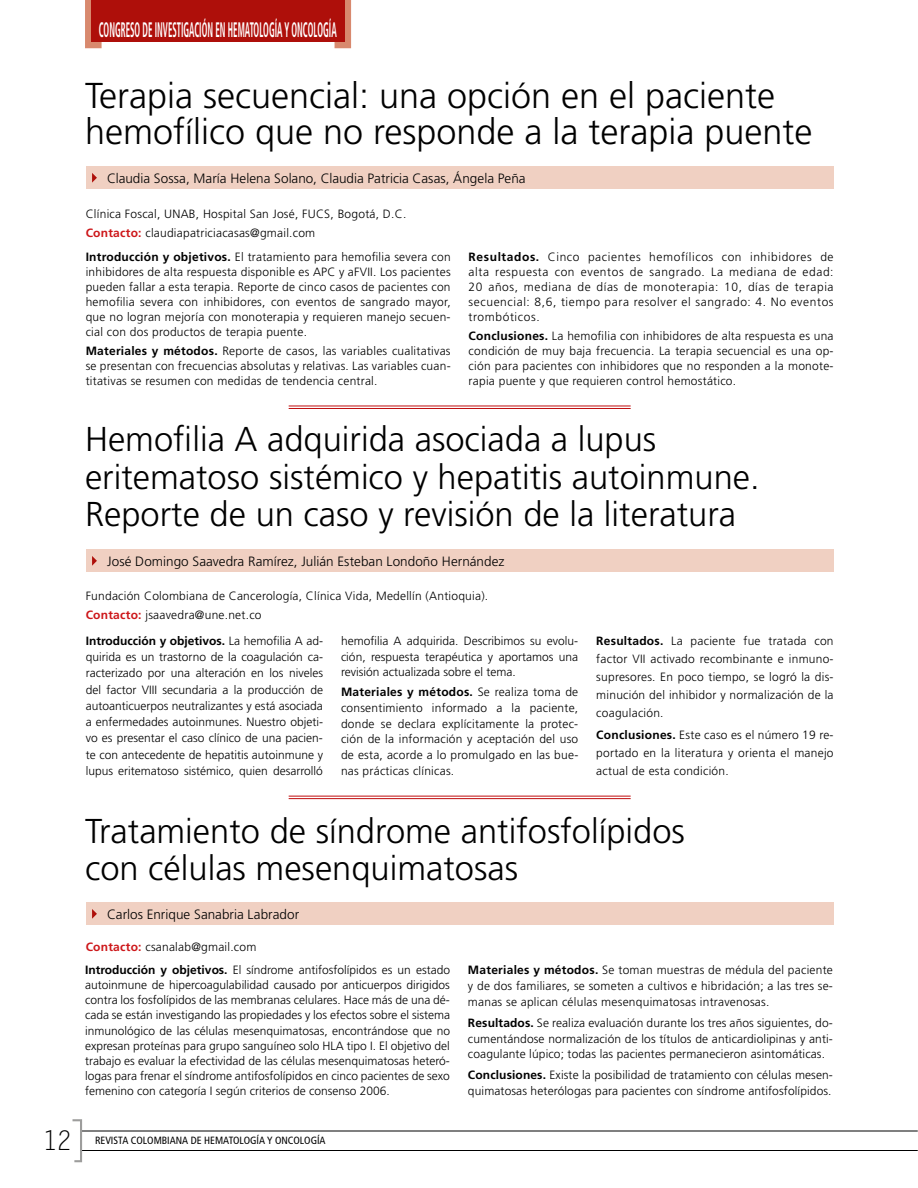
<style>
.page{position:relative;width:918px;height:1188px;background:#fff}
.page>*{position:absolute;margin:0;border:0;box-sizing:border-box;transform-origin:0 0}
.t1{font:300 36px/36px "Frutiger LT Std";color:#000}
.t2{font:300 34.5px/37.5px "Frutiger LT Std";color:#000}
.t3{font:27px "Letter Gothic Std";color:#000}
.t4{font:700 condensed 21px "Frutiger LT Std";color:#fff;scale:.42 1}
.t5{font:300 13.5px "Frutiger LT Std";letter-spacing:.005em;color:#000}
.t6{font:300 12px/15px "Frutiger LT Std";letter-spacing:.02em;color:#000;text-align:justify}
.t7{font:condensed 10.5px "Frutiger LT Std";color:#000}
.s1{font-weight:700;color:#cd171a}
.s2{font-weight:700}
</style>
<div class="page">
<hr style="left:81px;top:1131px;width:837px;height:1px;background:#000">
<hr style="left:81px;top:1150px;width:837px;height:1px;background:#000">
<svg style="left:72px;top:1119px;width:11px;height:44px"></svg>
<svg style="left:85px;top:0;width:17px;height:49px"></svg>
<svg style="left:334px;top:0;width:18px;height:49px"></svg>
<div style="left:91px;top:0;width:254px;height:42px;background:#ae0f0a"></div>
<div style="left:86px;top:166px;width:748px;height:23px;background:#f0d0c2"></div>
<svg style="left:92px;top:173px;width:5px;height:10px"></svg>
<div style="left:86px;top:902px;width:748px;height:23px;background:#f0d0c2"></div>
<svg style="left:92px;top:909px;width:5px;height:10px"></svg>
<div style="left:86px;top:549px;width:748px;height:23px;background:#f0d0c2"></div>
<svg style="left:92px;top:556px;width:5px;height:10px"></svg>
<hr style="left:289px;top:406px;width:342px;height:1px;background:#c00d0e">
<hr style="left:289px;top:408px;width:342px;height:1px;background:#c00d0e">
<hr style="left:289px;top:796px;width:342px;height:1px;background:#c00d0e">
<hr style="left:289px;top:798px;width:342px;height:1px;background:#c00d0e">
<h3 class="t4" style="left:99px;top:17px;width:568px">CONGRESO DE INVESTIGACIÓN EN HEMATOLOGÍA Y ONCOLOGÍA</h3>
<h1 class="t1" style="left:85px;top:78px;width:729px">Terapia secuencial: una opción en el paciente hemofílico que no responde a la terapia puente</h1>
<p class="t5" style="left:107px;top:170px;width:420px">Claudia Sossa, María Helena Solano, Claudia Patricia Casas, Ángela Peña</p>
<p class="t6" style="left:86px;top:204px;width:322px;line-height:19.2px">Clínica Foscal, UNAB, Hospital San José, FUCS, Bogotá, D.C.<br><span class="s1">Contacto:</span> claudiapatriciacasas@gmail.com</p>
<p class="t6" style="left:86px;top:250px;width:367px"><span class="s2">Introducción y objetivos.</span> El tratamiento para hemofilia severa con inhibidores de alta respuesta disponible es APC y aFVII. Los pacientes pueden fallar a esta terapia. Reporte de cinco casos de pacientes con hemofilia severa con inhibidores, con eventos de sangrado mayor, que no logran mejoría con monoterapia y requieren manejo secuen&shy;cial con dos productos de terapia puente.</p>
<p class="t6" style="left:86px;top:344px;width:366px"><span class="s2">Materiales y métodos.</span> Reporte de casos, las variables cualitativas se presentan con frecuencias absolutas y relativas. Las variables cuan&shy;titativas se resumen con medidas de tendencia central.</p>
<p class="t6" style="left:469px;top:250px;width:367px"><span class="s2">Resultados.</span> Cinco pacientes hemofílicos con inhibidores de alta respuesta con eventos de sangrado. La mediana de edad:<br>20 años, mediana de días de monoterapia: 10, días de terapia secuencial: 8,6, tiempo para resolver el sangrado: 4. No eventos trombóticos.</p>
<p class="t6" style="left:469px;top:329px;width:367px"><span class="s2">Conclusiones.</span> La hemofilia con inhibidores de alta respuesta es una condición de muy baja frecuencia. La terapia secuencial es una op&shy;ción para pacientes con inhibidores que no responden a la monote&shy;rapia puente y que requieren control hemostático.</p>
<h2 class="t2" style="left:85px;top:421px;width:676px">Hemofilia A adquirida asociada a lupus eritematoso sistémico y hepatitis autoinmune.<br>Reporte de un caso y revisión de la literatura</h2>
<p class="t5" style="left:107px;top:553px;width:399px">José Domingo Saavedra Ramírez, Julián Esteban Londoño Hernández</p>
<p class="t6" style="left:86px;top:587px;width:404px;line-height:19.2px">Fundación Colombiana de Cancerología, Clínica Vida, Medellín (Antioquia).<br><span class="s1">Contacto:</span> jsaavedra@une.net.co</p>
<p class="t6" style="left:86px;top:633px;width:239px;line-height:16.2px"><span class="s2">Introducción y objetivos.</span> La hemofilia A ad&shy;quirida es un trastorno de la coagulación ca&shy;racterizado por una alteración en los niveles del factor VIII secundaria a la producción de autoanticuerpos neutralizantes y está asociada a enfermedades autoinmunes. Nuestro objeti&shy;vo es presentar el caso clínico de una pacien&shy;te con antecedente de hepatitis autoinmune y lupus eritematoso sistémico, quien desarrolló</p>
<p class="t6" style="left:341px;top:633px;width:239px;line-height:15.8px">hemofilia A adquirida. Describimos su evolu&shy;ción, respuesta terapéutica y aportamos una revisión actualizada sobre el tema.</p>
<p class="t6" style="left:341px;top:685px;width:239px;line-height:15.8px"><span class="s2">Materiales y métodos.</span> Se realiza toma de consentimiento informado a la paciente, donde se declara explícitamente la protec&shy;ción de la información y aceptación del uso de esta, acorde a lo promulgado en las bue&shy;nas prácticas clínicas.</p>
<p class="t6" style="left:596px;top:632px;width:239px;line-height:18px"><span class="s2">Resultados.</span> La paciente fue tratada con factor VII activado recombinante e inmuno&shy;supresores. En poco tiempo, se logró la dis&shy;minución del inhibidor y normalización de la coagulación.</p>
<p class="t6" style="left:596px;top:726px;width:239px;line-height:18px"><span class="s2">Conclusiones.</span> Este caso es el número 19 re&shy;portado en la literatura y orienta el manejo actual de esta condición.</p>
<h2 class="t2" style="left:85px;top:813px;width:602px">Tratamiento de síndrome antifosfolípidos con células mesenquimatosas</h2>
<p class="t5" style="left:107px;top:906px;width:194px">Carlos Enrique Sanabria Labrador</p>
<p class="t6" style="left:86px;top:940px;width:172px"><span class="s1">Contacto:</span> csanalab@gmail.com</p>
<p class="t6" style="left:85px;top:963px;width:367px"><span class="s2">Introducción y objetivos.</span> El síndrome antifosfolípidos es un estado autoinmune de hipercoagulabilidad causado por anticuerpos dirigidos contra los fosfolípidos de las membranas celulares. Hace más de una dé&shy;cada se están investigando las propiedades y los efectos sobre el sistema inmunológico de las células mesenquimatosas, encontrándose que no expresan proteínas para grupo sanguíneo solo HLA tipo I. El objetivo del trabajo es evaluar la efectividad de las células mesenquimatosas heteró&shy;logas para frenar el síndrome antifosfolípidos en cinco pacientes de sexo femenino con categoría I según criterios de consenso 2006.</p>
<p class="t6" style="left:468px;top:962px;width:367px;line-height:16px"><span class="s2">Materiales y métodos.</span> Se toman muestras de médula del paciente y de dos familiares, se someten a cultivos e hibridación; a las tres se&shy;manas se aplican células mesenquimatosas intravenosas.</p>
<p class="t6" style="left:468px;top:1015px;width:366px;line-height:16px"><span class="s2">Resultados.</span> Se realiza evaluación durante los tres años siguientes, do&shy;cumentándose normalización de los títulos de anticardiolipinas y anti&shy;coagulante lúpico; todas las pacientes permanecieron asintomáticas.</p>
<p class="t6" style="left:468px;top:1067px;width:366px;line-height:16px"><span class="s2">Conclusiones.</span> Existe la posibilidad de tratamiento con células mesen&shy;quimatosas heterólogas para pacientes con síndrome antifosfolípidos.</p>
<h3 class="t3" style="left:42px;top:1125px;width:31px">12</h3>
<p class="t7" style="left:95px;top:1135px;width:232px">REVISTA COLOMBIANA DE HEMATOLOGÍA Y ONCOLOGÍA</p>
</div>
